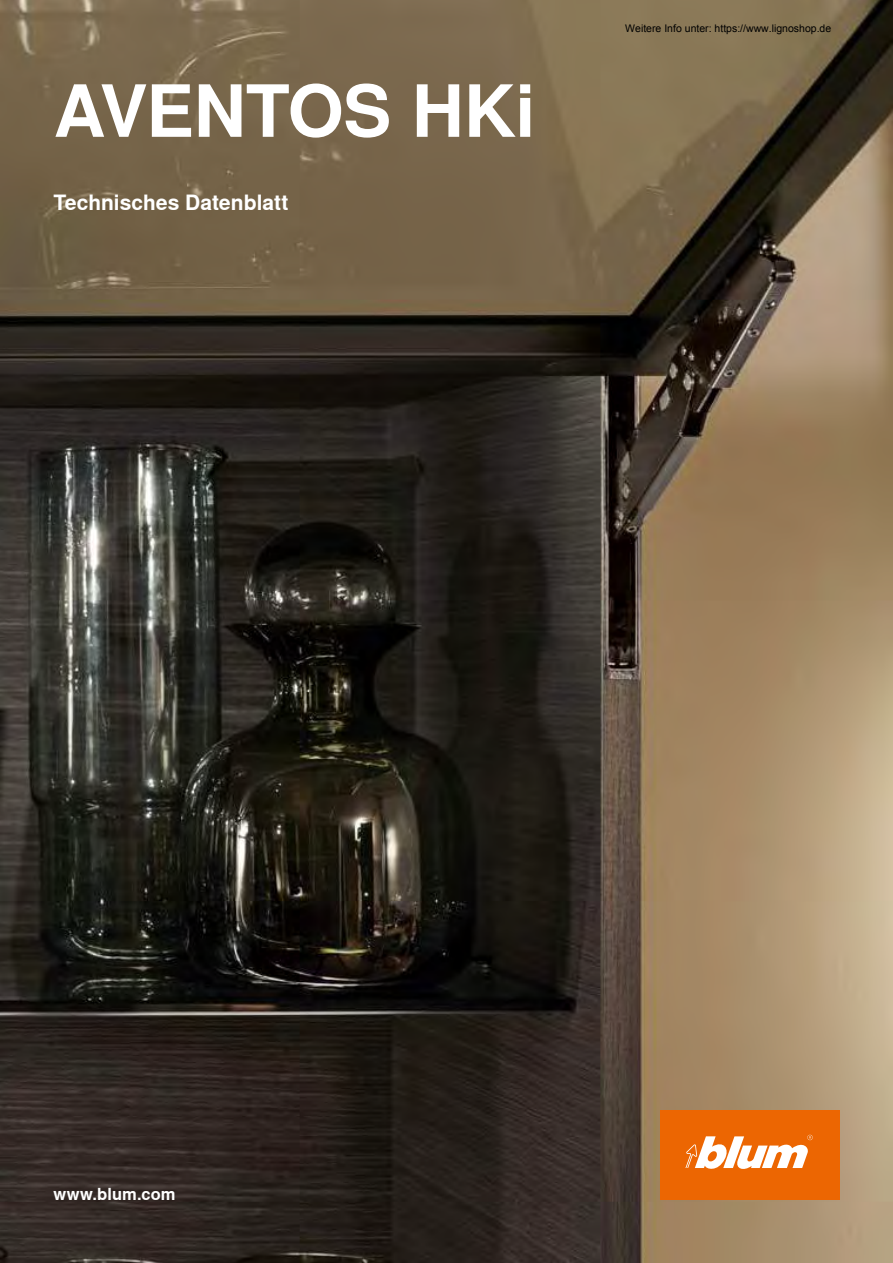
<style>
.page{position:relative;width:893px;height:1263px;background:#fff}
.page>*{position:absolute;margin:0;border:0;box-sizing:border-box;transform-origin:0 0}
.t1{font:700 72px "Nimbus Sans Global";letter-spacing:-.015em;color:#fff}
.t2{font:700 21px "Nimbus Sans Global";color:#fff}
.t3{font:700 16.5px "Nimbus Sans Global";letter-spacing:.005em;color:#fff}
.t4{font:10.5px "Arial";color:#000}
</style>
<div class="page">
<img style="left:0;top:0;width:893px;height:1263px">
<div style="left:660px;top:1110px;width:179px;height:90px;background:#ec6602"></div>
<svg style="left:685px;top:1135px;width:128px;height:34px"></svg>
<h1 class="t1" style="left:54px;top:70px;width:483px">AVENTOS HKi</h1>
<h2 class="t2" style="left:54px;top:191px;width:236px">Technisches Datenblatt</h2>
<p class="t4" style="left:625px;top:21px;width:208px">Weitere Info unter: https://www.lignoshop.de</p>
<h3 class="t3" style="left:54px;top:1184px;width:124px">www.blum.com</h3>
</div>
